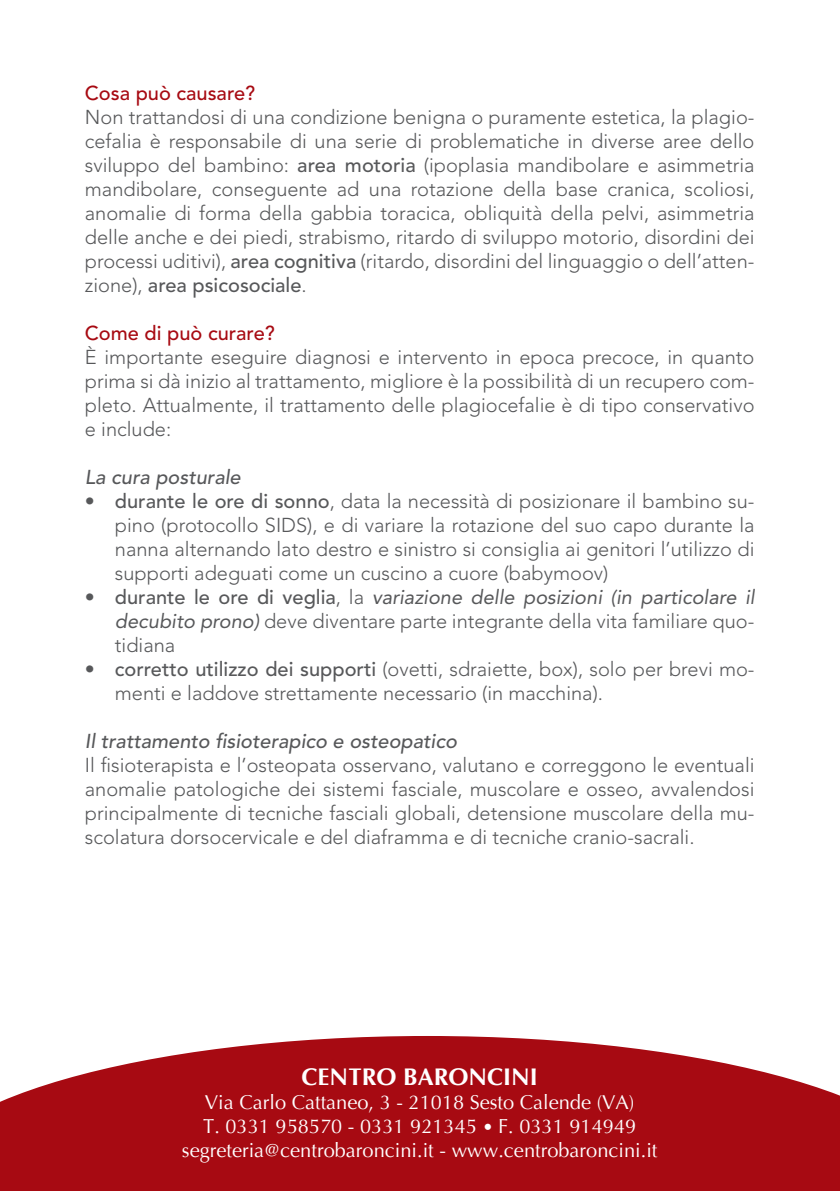
<style>
.page{position:relative;width:840px;height:1191px;background:#fff}
.page>*{position:absolute;margin:0;border:0;box-sizing:border-box;transform-origin:0 0}
.t1{font:700 24px "Optima";color:#fff}
.t2{font:300 20px/24px "Avenir LT Std";color:#57585a;text-align:justify}
.t3{font:20px/24px "Optima";color:#fff;text-align:center}
.t4{font:italic 500 20px "Avenir LT Std";color:#57585a}
.t5{font:500 20px "Avenir LT Std";color:#a70a12}
.s1{font-weight:500}
.s2{font-weight:400;font-style:italic}
.s3{font-size:18px}
</style>
<div class="page">
<svg style="left:0;top:1036px;width:839px;height:155px;background:#b1272e"></svg>
<p class="t5" style="left:85px;top:82px;width:172px">Cosa può causare?</p>
<p class="t2" style="left:85px;top:105px;width:671px">Non trattandosi di una condizione benigna o puramente estetica, la plagio&shy;cefalia è responsabile di una serie di problematiche in diverse aree dello sviluppo del bambino: <span class="s1">area motoria</span> (ipoplasia mandibolare e asimmetria mandibolare, conseguente ad una rotazione della base cranica, scoliosi, anomalie di forma della gabbia toracica, obliquità della pelvi, asimmetria delle anche e dei piedi, strabismo, ritardo di sviluppo motorio, disordini dei processi uditivi), <span class="s1">area cognitiva</span> (ritardo, disordini del linguaggio o dell’atten&shy;zione), <span class="s1">area psicosociale</span>.</p>
<p class="t5" style="left:85px;top:322px;width:191px">Come di può curare?</p>
<p class="t2" style="left:85px;top:345px;width:670px">È importante eseguire diagnosi e intervento in epoca precoce, in quanto prima si dà inizio al trattamento, migliore è la possibilità di un recupero com&shy;pleto. Attualmente, il trattamento delle plagiocefalie è di tipo conservativo e include:</p>
<p class="t4" style="left:85px;top:466px;width:157px">La cura posturale</p>
<p class="t2" style="left:115px;top:489px;width:641px;text-indent:-30px">• <span class="s1">durante le ore di sonno</span>, data la necessità di posizionare il bambino su&shy;pino (protocollo SIDS), e di variare la rotazione del suo capo durante la nanna alternando lato destro e sinistro si consiglia ai genitori l’utilizzo di supporti adeguati come un cuscino a cuore (babymoov)</p>
<p class="t2" style="left:115px;top:585px;width:640px;text-indent:-30px">• <span class="s1">durante le ore di veglia</span>, la <span class="s2">variazione delle posizioni (in particolare il decubito prono)</span> deve diventare parte integrante della vita familiare quo&shy;tidiana</p>
<p class="t2" style="left:115px;top:657px;width:640px;text-indent:-30px">• <span class="s1">corretto utilizzo dei supporti</span> (ovetti, sdraiette, box), solo per brevi mo&shy;menti e laddove strettamente necessario (in macchina).</p>
<p class="t4" style="left:85px;top:730px;width:373px">Il trattamento fisioterapico e osteopatico</p>
<p class="t2" style="left:85px;top:753px;width:671px">Il fisioterapista e l’osteopata osservano, valutano e correggono le eventuali anomalie patologiche dei sistemi fasciale, muscolare e osseo, avvalendosi principalmente di tecniche fasciali globali, detensione muscolare della mu&shy;scolatura dorsocervicale e del diaframma e di tecniche cranio-sacrali.</p>
<p class="t1" style="left:301px;top:1063px;width:238px">CENTRO BARONCINI</p>
<p class="t3" style="left:182px;top:1090px;width:477px">Via Carlo Cattaneo, 3 - 21018 Sesto Calende (VA)<br>T. 0331 958570 - 0331 921345 <span class="s3">•</span> F. 0331 914949 segreteria@centrobaroncini.it - www.centrobaroncini.it</p>
</div>
